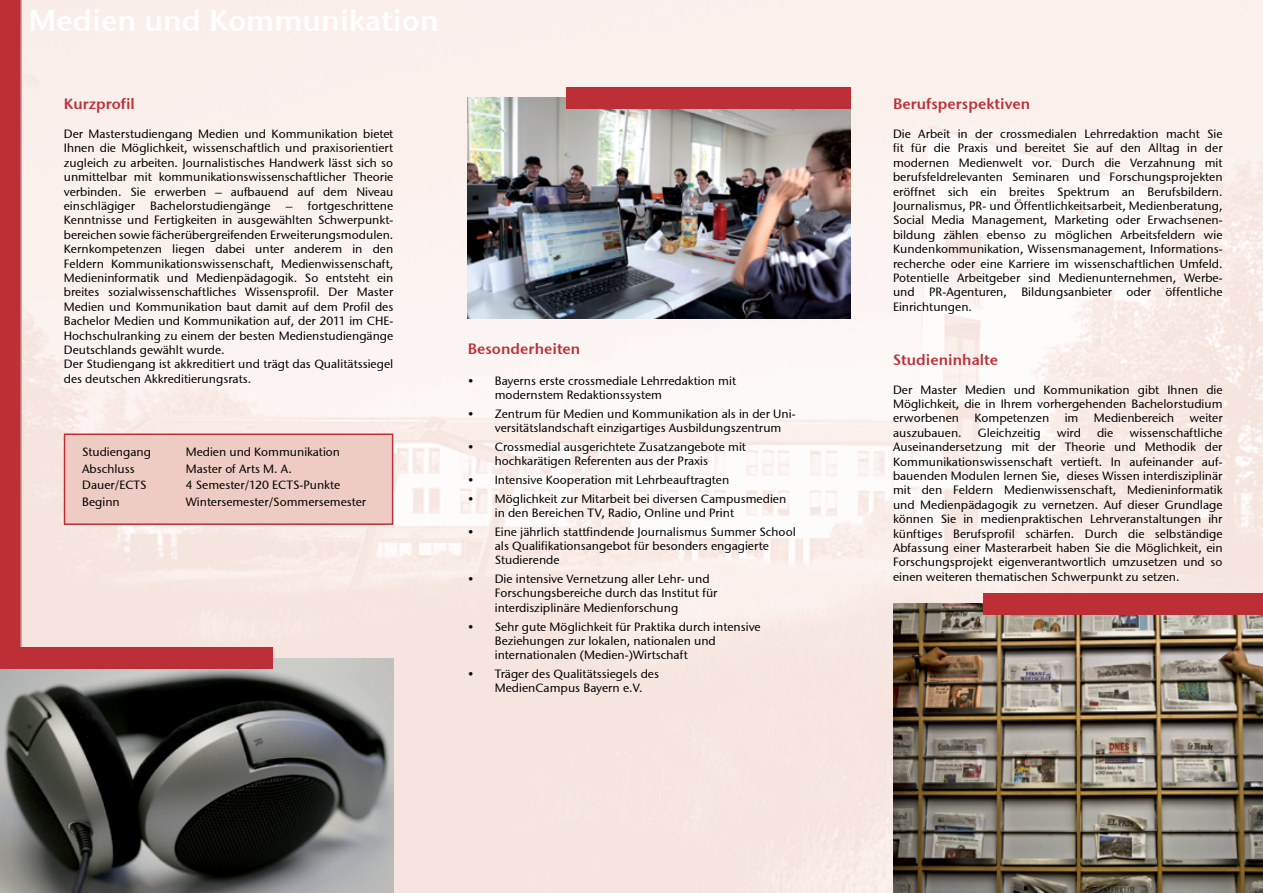
<style>
.page{position:relative;width:1263px;height:893px;background:#fff}
.page>*{position:absolute;margin:0;border:0;box-sizing:border-box;transform-origin:0 0}
.t1{font:30px "Stone Sans Semi ITCTT";color:#fff}
.t2{font:15px "Stone Sans Semi ITCTT";letter-spacing:.005em;color:#bd2f37}
.t3{font:12px/14.4px "Stone Sans ITCTT Medium";letter-spacing:.005em;color:#000}
</style>
<div class="page">
<img style="left:21px;top:0;width:1242px;height:893px">
<div style="left:0;top:0;width:21px;height:647px;background:#bd2f37"></div>
<div style="left:65px;top:434px;width:328px;height:90px;background:#efccc3"></div>
<div style="left:64px;top:433px;width:329px;height:92px;border:2px solid #bd2f37"></div>
<img style="left:0;top:658px;width:393px;height:235px">
<div style="left:0;top:647px;width:272px;height:22px;background:#bd2f37"></div>
<img style="left:468px;top:98px;width:382px;height:221px">
<div style="left:566px;top:87px;width:284px;height:21px;background:#bd2f37"></div>
<img style="left:893px;top:604px;width:370px;height:289px">
<div style="left:984px;top:593px;width:279px;height:21px;background:#bd2f37"></div>
<h1 class="t1" style="left:29px;top:2px;width:412px">Medien und Kommunikation</h1>
<p class="t2" style="left:64px;top:95px;width:73px">Kurzprofil</p>
<p class="t3" style="left:64px;top:126px;width:331px;text-align:justify">Der Masterstudiengang Medien und Kommunikation bietet Ihnen die Möglichkeit, wissenschaftlich und praxisorientiert zugleich zu arbeiten. Journalistisches Handwerk lässt sich so unmittelbar mit kommunikationswissenschaftlicher Theorie verbinden. Sie erwerben – aufbauend auf dem Niveau einschlägiger</p>
<p class="t3" style="left:64px;top:198px;width:331px;text-indent:222px">– fortgeschrittene Kenntnisse und Fertigkeiten in ausgewählten Schwerpunkt&shy;bereichen sowie fächerübergreifenden Erweiterungsmodulen.<br>Kernkompetenzen liegen dabei unter anderem in den Feldern Kommunikationswissenschaft, Medienwissenschaft, Medieninformatik und Medienpädagogik. So entsteht ein breites sozialwissenschaftliches Wissensprofil. Der Master Medien und Kommunikation baut damit auf dem Profil des Bachelor Medien und Kommunikation auf, der 2011 im CHE-Hochschulranking zu einem der besten Medienstudiengänge Deutschlands gewählt wurde.<br>Der Studiengang ist akkreditiert und trägt das Qualitätssiegel des deutschen Akkreditierungsrats.</p>
<p class="t3" style="left:150px;top:198px;width:122px">Bachelorstudiengänge</p>
<p class="t3" style="left:82px;top:445px;width:70px">Studiengang</p>
<p class="t3" style="left:186px;top:445px;width:156px">Medien und Kommunikation</p>
<p class="t3" style="left:82px;top:461px;width:54px">Abschluss</p>
<p class="t3" style="left:186px;top:461px;width:108px">Master of Arts M. A.</p>
<p class="t3" style="left:82px;top:478px;width:66px">Dauer/ECTS</p>
<p class="t3" style="left:186px;top:478px;width:156px">4 Semester/120 ECTS-Punkte</p>
<p class="t3" style="left:82px;top:494px;width:39px">Beginn</p>
<p class="t3" style="left:186px;top:494px;width:182px">Wintersemester/Sommersemester</p>
<p class="t2" style="left:468px;top:339px;width:114px">Besonderheiten</p>
<p class="t3" style="left:495px;top:373px;width:243px;text-indent:-27px">• Bayerns erste crossmediale Lehrredaktion mit modernstem Redaktionssystem</p>
<p class="t3" style="left:495px;top:406px;width:302px;text-indent:-27px">• Zentrum für Medien und Kommunikation als in der Uni&shy;versitätslandschaft einzigartiges Ausbildungszentrum</p>
<p class="t3" style="left:495px;top:439px;width:253px;text-indent:-27px">• Crossmedial ausgerichtete Zusatzangebote mit hochkarätigen Referenten aus der Praxis</p>
<p class="t3" style="left:468px;top:472px;width:263px">• Intensive Kooperation mit Lehrbeauftragten</p>
<p class="t3" style="left:495px;top:491px;width:293px;text-indent:-27px">• Möglichkeit zur Mitarbeit bei diversen Campusmedien in den Bereichen TV, Radio, Online und Print</p>
<p class="t3" style="left:495px;top:524px;width:303px;text-indent:-27px">• Eine jährlich stattfindende Journalismus Summer School als Qualifikationsangebot für besonders engagierte<br>Studierende</p>
<p class="t3" style="left:495px;top:572px;width:224px;text-indent:-27px">• Die intensive Vernetzung aller Lehr- und<br>Forschungsbereiche durch das Institut für interdisziplinäre Medienforschung</p>
<p class="t3" style="left:495px;top:619px;width:267px;text-indent:-27px">• Sehr gute Möglichkeit für Praktika durch intensive<br>Beziehungen zur lokalen, nationalen und internationalen (Medien-)Wirtschaft</p>
<p class="t3" style="left:495px;top:666px;width:166px;text-indent:-27px">• Träger des Qualitätssiegels des<br>MedienCampus Bayern e.V.</p>
<p class="t2" style="left:893px;top:95px;width:139px">Berufsperspektiven</p>
<p class="t3" style="left:893px;top:126px;width:331px;text-align:justify">Die Arbeit in der crossmedialen Lehrredaktion macht Sie fit für die Praxis und bereitet Sie auf den Alltag in der modernen Medienwelt vor. Durch die Verzahnung mit berufsfeldrelevanten Seminaren und Forschungsprojekten eröffnet sich ein breites Spektrum an Berufsbildern.<br>Journalismus, PR- und Öffentlichkeitsarbeit, Medienberatung, Social Media Management, Marketing oder Erwachsenen&shy;bildung zählen ebenso zu möglichen Arbeitsfeldern wie Kundenkommunikation, Wissensmanagement, Informations&shy;recherche oder eine Karriere im wissenschaftlichen Umfeld.<br>Potentielle Arbeitgeber sind Medienunternehmen, Werbe&shy;und PR-Agenturen, Bildungsanbieter oder öffentliche Einrichtungen.</p>
<p class="t2" style="left:893px;top:350px;width:107px">Studieninhalte</p>
<p class="t3" style="left:893px;top:382px;width:331px;text-align:justify">Der Master Medien und Kommunikation gibt Ihnen die Möglichkeit, die in Ihrem vorhergehenden Bachelorstudium erworbenen</p>
<p class="t3" style="left:974px;top:411px;width:76px">Kompetenzen</p>
<p class="t3" style="left:1065px;top:411px;width:15px">im</p>
<p class="t3" style="left:1094px;top:411px;width:82px">Medienbereich</p>
<p class="t3" style="left:1189px;top:411px;width:35px">weiter</p>
<p class="t3" style="left:893px;top:425px;width:331px;text-align:justify;text-indent:236px">wissenschaftliche Auseinandersetzung mit der Theorie und Methodik der Kommunikationswissenschaft vertieft. In aufeinander auf&shy;bauenden Modulen lernen Sie, dieses Wissen interdisziplinär mit den Feldern Medienwissenschaft, Medieninformatik und Medienpädagogik zu vernetzen. Auf dieser Grundlage können Sie in medienpraktischen Lehrveranstaltungen ihr künftiges Berufsprofil schärfen. Durch die selbständige Abfassung einer Masterarbeit haben Sie die Möglichkeit, ein Forschungsprojekt eigenverantwortlich umzusetzen und so einen weiteren thematischen Schwerpunkt zu setzen.</p>
<p class="t3" style="left:893px;top:425px;width:70px">auszubauen.</p>
<p class="t3" style="left:978px;top:425px;width:64px">Gleichzeitig</p>
<p class="t3" style="left:1057px;top:425px;width:26px">wird</p>
<p class="t3" style="left:1097px;top:425px;width:18px">die</p>
</div>
